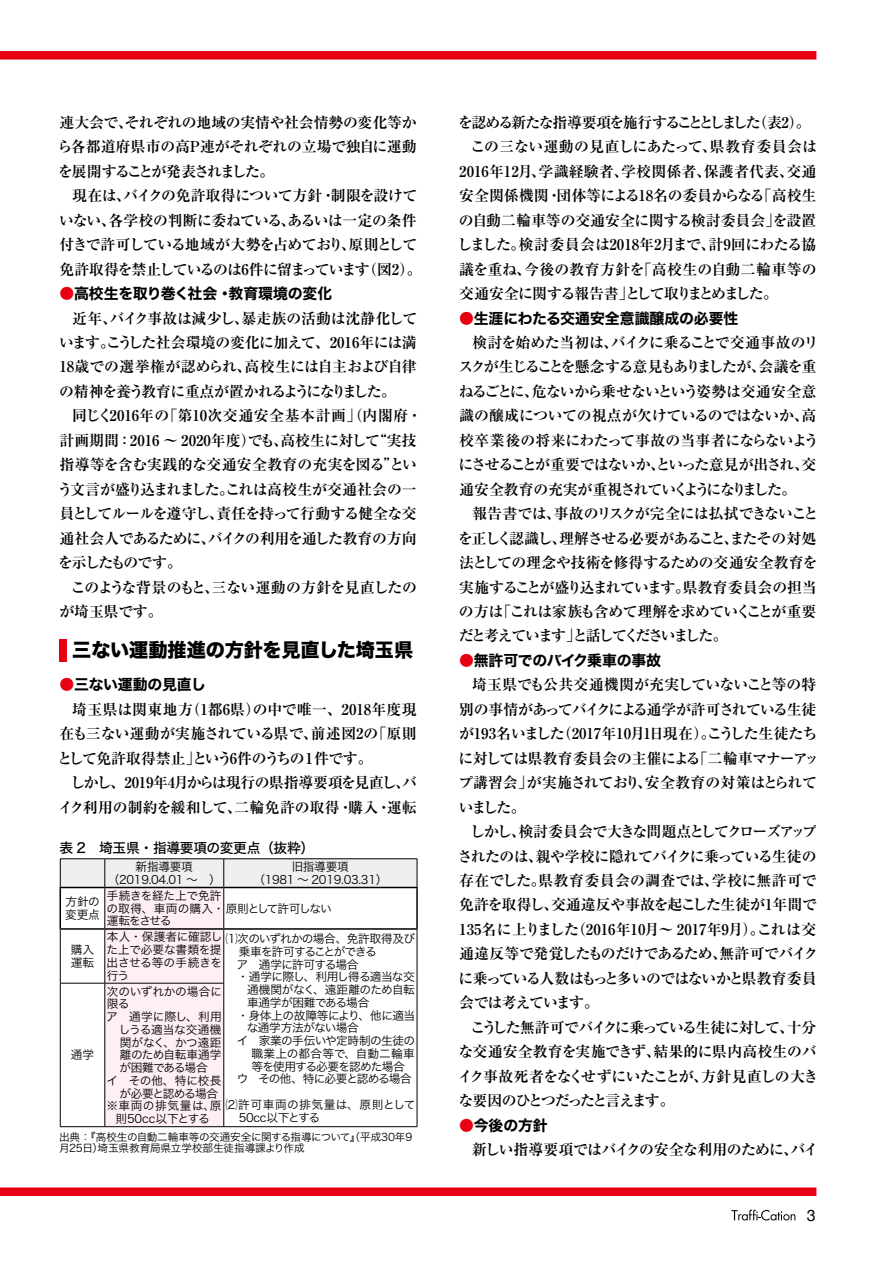
<style>
.page{position:relative;width:893px;height:1263px;background:#fff}
.page>*{position:absolute;margin:0;border:0;box-sizing:border-box;transform-origin:0 0}
.t1{font:19.2px "Hira Kaku Std N W8";letter-spacing:-.005em;color:#000}
.t2{font:15.9px "Helvetica Neue";color:#000}
.t3{font:700 14.85px/24.5px "Ryumin Pro";letter-spacing:-.035em;color:#000}
.t4{font:700 14.85px/24.5px "Ryumin Pro";letter-spacing:-.015em;color:#000}
.t5{font:700 14.85px/24.5px "Ryumin Pro";letter-spacing:-.055em;color:#000}
.t6{font:14.85px "Hira Kaku Std N W7";letter-spacing:-.01em;color:#000}
.t7{font:700 14.85px "Ryumin Pro";letter-spacing:.015em;color:#000}
.t8{font:700 14.85px "Ryumin Pro";letter-spacing:-.01em;color:#000}
.t9{font:700 14.85px "Ryumin Pro";letter-spacing:-.105em;color:#000}
.t10{font:700 14.85px "Ryumin Pro";letter-spacing:-.005em;color:#000}
.t11{font:700 14.85px "Ryumin Pro";color:#000}
.t12{font:700 14.85px "Ryumin Pro";letter-spacing:.02em;color:#000}
.t13{font:700 14.85px "Ryumin Pro";letter-spacing:-.08em;color:#000}
.t14{font:13.8px "Hira Kaku Std W5";letter-spacing:-.025em;color:#000}
.t15{font:11.7px/12.8px "Hira Kaku Pro N W3";letter-spacing:-.025em;color:#000}
.t16{font:11.7px "Hira Kaku Pro N W3";letter-spacing:-.055em;color:#000}
.t17{font:11.7px "Hira Kaku Pro N W3";letter-spacing:-.065em;color:#000}
.t18{font:11.7px "Hira Kaku Pro N W3";letter-spacing:-.005em;color:#000}
.t19{font:11.7px "Hira Kaku Pro N W3";letter-spacing:-.08em;color:#000}
.t20{font:11.7px "Hira Kaku Pro N W3";letter-spacing:.025em;color:#000}
.t21{font:11.7px "Hira Kaku Pro N W3";letter-spacing:-.09em;color:#000}
.t22{font:11.7px "Hira Kaku Pro N W3";letter-spacing:-.06em;color:#000}
.t23{font:11.7px "Hira Kaku Pro N W3";letter-spacing:-.05em;color:#000}
.t24{font:11.7px "Hira Kaku Pro N W3";letter-spacing:.05em;color:#000}
.t25{font:11.7px "Hira Kaku Pro N W3";letter-spacing:-.075em;color:#000}
.t26{font:11.7px "Hira Kaku Pro N W3";letter-spacing:-.07em;color:#000}
.t27{font:10.65px/11.7px "Hira Kaku Pro N W3";letter-spacing:-.01em;color:#000}
.s1{color:#e60012}
</style>
<div class="page">
<div style="left:0;top:51px;width:816px;height:9px;background:#e60012"></div>
<div style="left:0;top:1187px;width:816px;height:9px;background:#e60012"></div>
<svg style="left:731px;top:1210px;width:64px;height:10px"></svg>
<div style="left:60px;top:639px;width:7px;height:23px;background:#e60012"></div>
<hr style="left:60px;top:858px;width:45px;height:1px;background:#000">
<hr style="left:105px;top:858px;width:119px;height:1px;background:#000">
<hr style="left:224px;top:858px;width:193px;height:1px;background:#000">
<svg style="left:60px;top:859px;width:358px;height:268px"></svg>
<hr style="left:105px;top:888px;width:1px;height:40px;background:#000">
<hr style="left:224px;top:888px;width:1px;height:40px;background:#000">
<hr style="left:60px;top:930px;width:1px;height:53px;background:#000">
<hr style="left:105px;top:930px;width:1px;height:53px;background:#000">
<hr style="left:224px;top:930px;width:1px;height:53px;background:#000">
<hr style="left:417px;top:930px;width:1px;height:53px;background:#000">
<hr style="left:417px;top:983px;width:1px;height:143px;background:#000">
<hr style="left:224px;top:1126px;width:193px;height:1px;background:#000">
<hr style="left:60px;top:983px;width:45px;height:1px;background:#000">
<hr style="left:60px;top:983px;width:1px;height:143px;background:#000">
<hr style="left:105px;top:983px;width:119px;height:1px;background:#000">
<hr style="left:105px;top:983px;width:1px;height:143px;background:#000">
<hr style="left:224px;top:983px;width:1px;height:143px;background:#000">
<hr style="left:60px;top:1126px;width:45px;height:1px;background:#000">
<hr style="left:105px;top:1126px;width:119px;height:1px;background:#000">
<hr style="left:60px;top:887px;width:45px;height:1px;background:#000">
<hr style="left:60px;top:888px;width:1px;height:40px;background:#000">
<hr style="left:105px;top:887px;width:119px;height:1px;background:#000">
<hr style="left:224px;top:887px;width:194px;height:1px;background:#000">
<hr style="left:416px;top:888px;width:2px;height:40px;background:#000">
<hr style="left:60px;top:928px;width:45px;height:2px;background:#000">
<hr style="left:105px;top:928px;width:119px;height:2px;background:#000">
<hr style="left:224px;top:928px;width:194px;height:2px;background:#000">
<p class="t3" style="left:57px;top:109px;width:361px;text-align:justify">連大会で、それぞれの地域の実情や社会情勢の変化等から各都道府県市の高P連がそれぞれの立場で独自に運動を展開することが発表されました。</p>
<p class="t3" style="left:59px;top:182px;width:364px;text-align:center">現在は、バイクの免許取得について方針・制限を設けていない、各学校の判断に委ねている、あるいは一定の条件付きで許可している地域が大勢を占めており、原則として免許取得を禁止しているのは6件に留まっています（図2）。</p>
<p class="t6" style="left:59px;top:282px;width:274px"><span class="s1">●</span>高校生を取り巻く社会・教育環境の変化</p>
<p class="t3" style="left:59px;top:305px;width:360px;text-align:justify;text-indent:13px">近年、バイク事故は減少し、暴走族の活動は沈静化しています。こうした社会環境の変化に加えて、2016年には満18歳での選挙権が認められ、高校生には自主および自律の精神を養う教育に重点が置かれるようになりました。</p>
<p class="t4" style="left:58px;top:403px;width:366px;text-indent:14px">同じく2016年の「第10次交通安全基本計画」（内閣府・計画期間：2016 〜 2020年度）でも、高校生に対して“実技指導等を含む実践的な交通安全教育の充実を図る”という文言が盛り込まれました。これは高校生が交通社会の一員としてルールを遵守し、責任を持って行動する健全な交通社会人であるために、バイクの利用を通した教育の方向を示したものです。</p>
<p class="t3" style="left:59px;top:574px;width:359px;text-indent:11px">このような背景のもと、三ない運動の方針を見直したのが埼玉県です。</p>
<p class="t1" style="left:72px;top:639px;width:342px">三ない運動推進の方針を見直した埼玉県</p>
<p class="t6" style="left:59px;top:673px;width:148px"><span class="s1">●</span>三ない運動の見直し</p>
<p class="t3" style="left:58px;top:696px;width:361px;text-align:justify;text-indent:15px">埼玉県は関東地方（1都6県）の中で唯一、2018年度現在も三ない運動が実施されている県で、前述図2の「原則として免許取得禁止」という6件のうちの１件です。</p>
<p class="t3" style="left:58px;top:769px;width:360px;text-align:right">しかし、2019年4月からは現行の県指導要項を見直し、バイク利用の制約を緩和して、二輪免許の取得・購入・運転</p>
<p class="t14" style="left:60px;top:837px;width:256px">表 2　埼玉県・指導要項の変更点（抜粋）</p>
<p class="t15" style="left:108px;top:860px;width:115px;text-align:center">新指導要項（2019.04.01 〜　）</p>
<p class="t15" style="left:253px;top:860px;width:136px;text-align:center">旧指導要項<br>（1981 〜 2019.03.31）</p>
<p class="t15" style="left:65px;top:895px;width:36px">方針の変更点</p>
<p class="t15" style="left:107px;top:888px;width:227px">手続きを経た上で免許<br>の取得、車両の購入・原則として許可しない運転をさせる</p>
<p class="t15" style="left:71px;top:942px;width:25px">購入運転</p>
<p class="t15" style="left:106px;top:930px;width:117px;text-align:justify">本人・保護者に確認した上で必要な書類を提出させる等の手続きを行う</p>
<p class="t16" style="left:226px;top:928px;width:191px">⑴次のいずれかの場合、免許取得及び</p>
<p class="t21" style="left:239px;top:941px;width:140px">乗車を許可することができる</p>
<p class="t22" style="left:226px;top:954px;width:134px">　ア　通学に許可する場合</p>
<p class="t17" style="left:226px;top:966px;width:190px">　・通学に際し、利用し得る適当な交</p>
<p class="t15" style="left:247px;top:982px;width:169px">通機関がなく、遠距離のため自転</p>
<p class="t15" style="left:247px;top:995px;width:124px">車通学が困難である場合</p>
<p class="t15" style="left:226px;top:1008px;width:191px">　・身体上の故障等により、他に適当</p>
<p class="t23" style="left:247px;top:1017px;width:114px">な通学方法がない場合</p>
<p class="t16" style="left:226px;top:1030px;width:191px">　イ　家業の手伝いや定時制の生徒の</p>
<p class="t20" style="left:251px;top:1043px;width:165px">職業上の都合等で、自動二輪車</p>
<p class="t17" style="left:251px;top:1056px;width:155px">等を使用する必要を認めた場合</p>
<p class="t19" style="left:226px;top:1068px;width:188px">　ウ　その他、特に必要と認める場合</p>
<p class="t15" style="left:239px;top:1097px;width:178px;text-indent:-13px">⑵許可車両の排気量は、原則として<br>50cc以下とする</p>
<p class="t18" style="left:107px;top:981px;width:117px">次のいずれかの場合に</p>
<p class="t15" style="left:107px;top:997px;width:24px">限る</p>
<p class="t15" style="left:106px;top:1009px;width:117px">ア　通学に際し、利用</p>
<p class="t15" style="left:119px;top:1022px;width:104px">しうる適当な交通機</p>
<p class="t18" style="left:120px;top:1032px;width:103px">関がなく、かつ遠距</p>
<p class="t15" style="left:120px;top:1048px;width:103px">離のため自転車通学</p>
<p class="t26" style="left:119px;top:1057px;width:90px">が困難である場合</p>
<p class="t15" style="left:107px;top:1073px;width:117px">イ　その他、特に校長</p>
<p class="t25" style="left:119px;top:1083px;width:100px">が必要と認める場合</p>
<p class="t24" style="left:106px;top:1095px;width:117px">※車両の排気量は、原</p>
<p class="t15" style="left:115px;top:1111px;width:96px">則50cc以下とする</p>
<p class="t27" style="left:59px;top:1130px;width:355px">出典：『高校生の自動二輪車等の交通安全に関する指導について』（平成30年9月25日）埼玉県教育局県立学校部生徒指導課より作成</p>
<p class="t15" style="left:71px;top:1048px;width:25px">通学</p>
<p class="t9" style="left:458px;top:111px;width:354px">を認める新たな指導要項を施行することとしました（表2）。</p>
<p class="t7" style="left:471px;top:135px;width:348px">この三ない運動の見直しにあたって、県教育委員会は</p>
<p class="t7" style="left:459px;top:159px;width:359px">2016年12月、学識経験者、学校関係者、保護者代表、交通</p>
<p class="t10" style="left:459px;top:184px;width:359px">安全関係機関・団体等による18名の委員からなる「高校生</p>
<p class="t11" style="left:459px;top:208px;width:359px">の自動二輪車等の交通安全に関する検討委員会」を設置</p>
<p class="t8" style="left:457px;top:233px;width:361px">しました。検討委員会は2018年2月まで、計9回にわたる協</p>
<p class="t12" style="left:459px;top:257px;width:359px">議を重ね、今後の教育方針を「高校生の自動二輪車等の</p>
<p class="t13" style="left:459px;top:282px;width:320px">交通安全に関する報告書」として取りまとめました。</p>
<p class="t6" style="left:459px;top:306px;width:281px"><span class="s1">●</span>生涯にわたる交通安全意識醸成の必要性</p>
<p class="t3" style="left:458px;top:329px;width:362px;text-indent:14px">検討を始めた当初は、バイクに乗ることで交通事故のリスクが生じることを懸念する意見もありましたが、会議を重ねるごとに、危ないから乗せないという姿勢は交通安全意識の醸成についての視点が欠けているのではないか、高校卒業後の将来にわたって事故の当事者にならないようにさせることが重要ではないか、といった意見が出され、交通安全教育の充実が重視されていくようになりました。</p>
<p class="t5" style="left:458px;top:500px;width:362px;text-indent:14px">報告書では、事故のリスクが完全には払拭できないことを正しく認識し、理解させる必要があること、またその対処法としての理念や技術を修得するための交通安全教育を実施することが盛り込まれています。県教育委員会の担当の方は「これは家族も含めて理解を求めていくことが重要だと考えています」と話してくださいました。</p>
<p class="t6" style="left:459px;top:649px;width:204px"><span class="s1">●</span>無許可でのバイク乗車の事故</p>
<p class="t3" style="left:458px;top:671px;width:362px;text-indent:14px">埼玉県でも公共交通機関が充実していないこと等の特別の事情があってバイクによる通学が許可されている生徒が193名いました（2017年10月1日現在）。こうした生徒たちに対しては県教育委員会の主催による「二輪車マナーアップ講習会」が実施されており、安全教育の対策はとられていました。</p>
<p class="t3" style="left:458px;top:818px;width:362px;text-indent:12px">しかし、検討委員会で大きな問題点としてクローズアップされたのは、親や学校に隠れてバイクに乗っている生徒の存在でした。県教育委員会の調査では、学校に無許可で免許を取得し、交通違反や事故を起こした生徒が1年間で<br>135名に上りました（2016年10月〜 2017年9月）。これは交通違反等で発覚したものだけであるため、無許可でバイクに乗っている人数はもっと多いのではないかと県教育委員会では考えています。</p>
<p class="t3" style="left:458px;top:1014px;width:362px;text-indent:13px">こうした無許可でバイクに乗っている生徒に対して、十分な交通安全教育を実施できず、結果的に県内高校生のバイク事故死者をなくせずにいたことが、方針見直しの大きな要因のひとつだったと言えます。</p>
<p class="t6" style="left:459px;top:1113px;width:90px"><span class="s1">●</span>今後の方針</p>
<p class="t3" style="left:472px;top:1136px;width:348px">新しい指導要項ではバイクの安全な利用のために、バイ</p>
<p class="t2" style="left:807px;top:1203px;width:10px">3</p>
</div>
